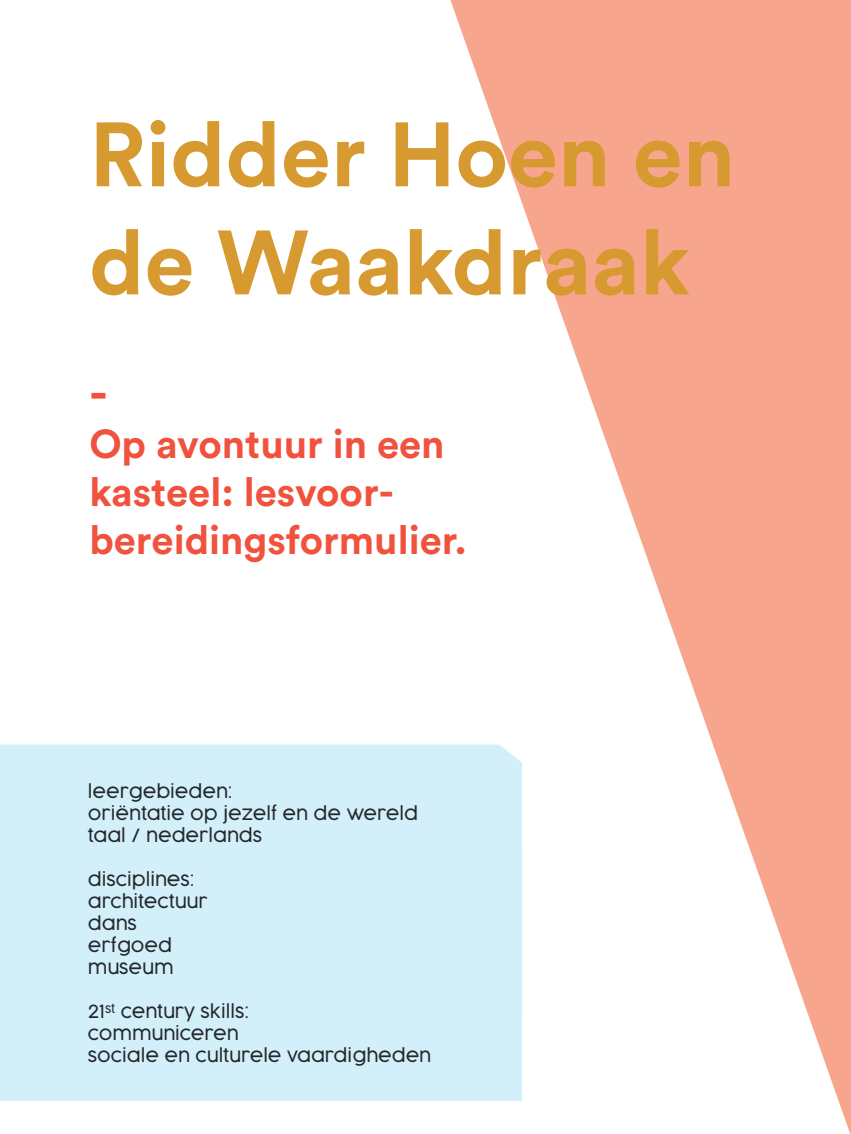
<style>
.page{position:relative;width:851px;height:1134px;background:#fff}
.page>*{position:absolute;margin:0;border:0;box-sizing:border-box;transform-origin:0 0}
.t1{font:700 90px/108px "Circular Std";color:#d69a31}
.t2{font:700 48px "Circular Std";color:#f0523e}
.t3{font:700 40px/48px "Circular Std";color:#f0523e}
.t4{font:300 18px/22px "Cocogoose Pro";color:#23282b}
</style>
<div class="page">
<svg style="left:450px;top:0;width:400px;height:1133px;fill:#f7a68d"></svg>
<div style="left:0;top:744px;width:522px;height:87px;background:#d3effa"></div>
<div style="left:0;top:831px;width:522px;height:270px;background:#d3effa"></div>
<h1 class="t1" style="left:89px;top:99px;width:647px">Ridder Hoen en de Waakdraak</h1>
<h2 class="t2" style="left:89px;top:362px;width:20px">-</h2>
<h3 class="t3" style="left:89px;top:419px;width:379px">Op avontuur in een kasteel: lesvoor&shy;bereidingsformulier.</h3>
<p class="t4" style="left:88px;top:780px;width:331px">leergebieden:<br>oriëntatie op jezelf en de wereld taal / nederlands</p>
<p class="t4" style="left:88px;top:868px;width:121px">disciplines: architectuur dans erfgoed museum</p>
<p class="t4" style="left:88px;top:1000px;width:344px">21<sup>st</sup> century skills:<br>communiceren<br>sociale en culturele vaardigheden</p>
</div>
